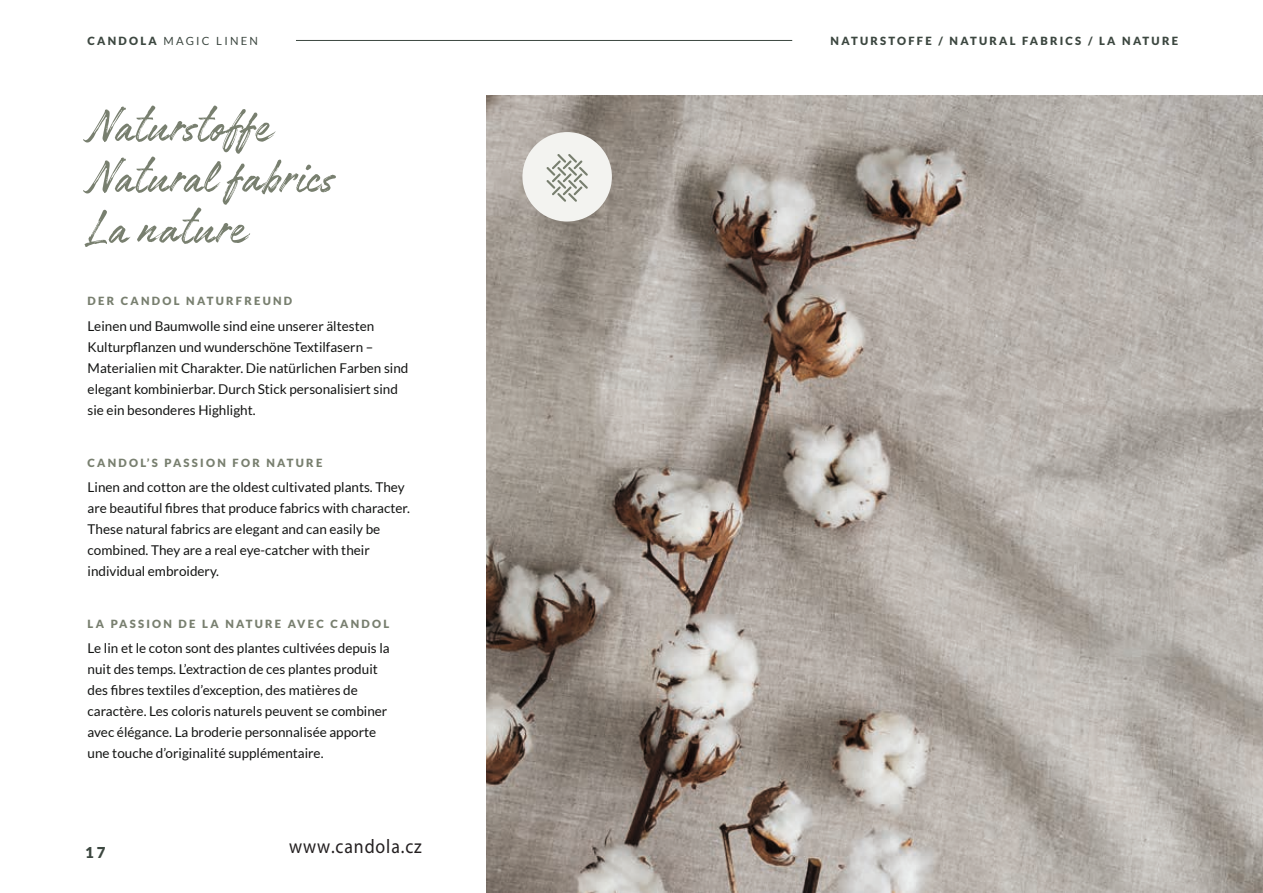
<style>
.page{position:relative;width:1263px;height:893px;background:#fff}
.page>*{position:absolute;margin:0;border:0;box-sizing:border-box;transform-origin:0 0}
.t1{font:54px/51px "Authenia";color:#787f6f}
.t2{font:19.8px "Advent Pro";letter-spacing:.05em;color:#231f20;scale:.9 1}
.t3{font:900 15px "Lato";color:#3c4740}
.t4{font:13.5px/21px "Lato";color:#131413}
.t5{font:900 11.25px "Lato";letter-spacing:.2em;color:#787f6f}
.t6{font:900 11.25px "Lato";letter-spacing:.2em;color:#3c4740}
.t7{font:11.25px "Lato";letter-spacing:.2em;color:#3c4740}
.s1{font-weight:900}
</style>
<div class="page">
<img style="left:486px;top:96px;width:777px;height:797px">
<div style="left:522px;top:132px;width:90px;height:89px;background:#f3f3f0;border-radius:50%"></div>
<hr style="left:296px;top:40px;width:496px;height:1px;background:#3c4740">
<svg style="left:546px;top:154px;width:42px;height:48px"></svg>
<p class="t7" style="left:88px;top:34px;width:172px"><span class="s1">CANDOLA</span> MAGIC LINEN</p>
<p class="t6" style="left:831px;top:34px;width:349px">NATURSTOFFE / NATURAL FABRICS / LA NATURE</p>
<h1 class="t1" style="left:88px;top:107px;width:248px">Naturstoffe<br>Natural fabrics<br>La nature</h1>
<p class="t5" style="left:88px;top:295px;width:206px">DER CANDOL NATURFREUND</p>
<p class="t4" style="left:88px;top:315px;width:322px">Leinen und Baumwolle sind eine unserer ältesten Kulturpflanzen und wunderschöne Textilfasern – Materialien mit Charakter. Die natürlichen Farben sind elegant kombinierbar. Durch Stick personalisiert sind sie ein besonderes Highlight.</p>
<p class="t5" style="left:88px;top:456px;width:236px">CANDOL’S PASSION FOR NATURE</p>
<p class="t4" style="left:88px;top:476px;width:324px">Linen and cotton are the oldest cultivated plants. They are beautiful fibres that produce fabrics with character.<br>These natural fabrics are elegant and can easily be combined. They are a real eye-catcher with their individual embroidery.</p>
<p class="t5" style="left:88px;top:617px;width:303px">LA PASSION DE LA NATURE AVEC CANDOL</p>
<p class="t4" style="left:88px;top:638px;width:304px">Le lin et le coton sont des plantes cultivées depuis la nuit des temps. L’extraction de ces plantes produit des fibres textiles d’exception, des matières de caractère. Les coloris naturels peuvent se combiner avec élégance. La broderie personnalisée apporte une touche d’originalité supplémentaire.</p>
<p class="t3" style="left:85px;top:844px;width:22px">17</p>
<h2 class="t2" style="left:289px;top:834px;width:149px">www.candola.cz</h2>
</div>
